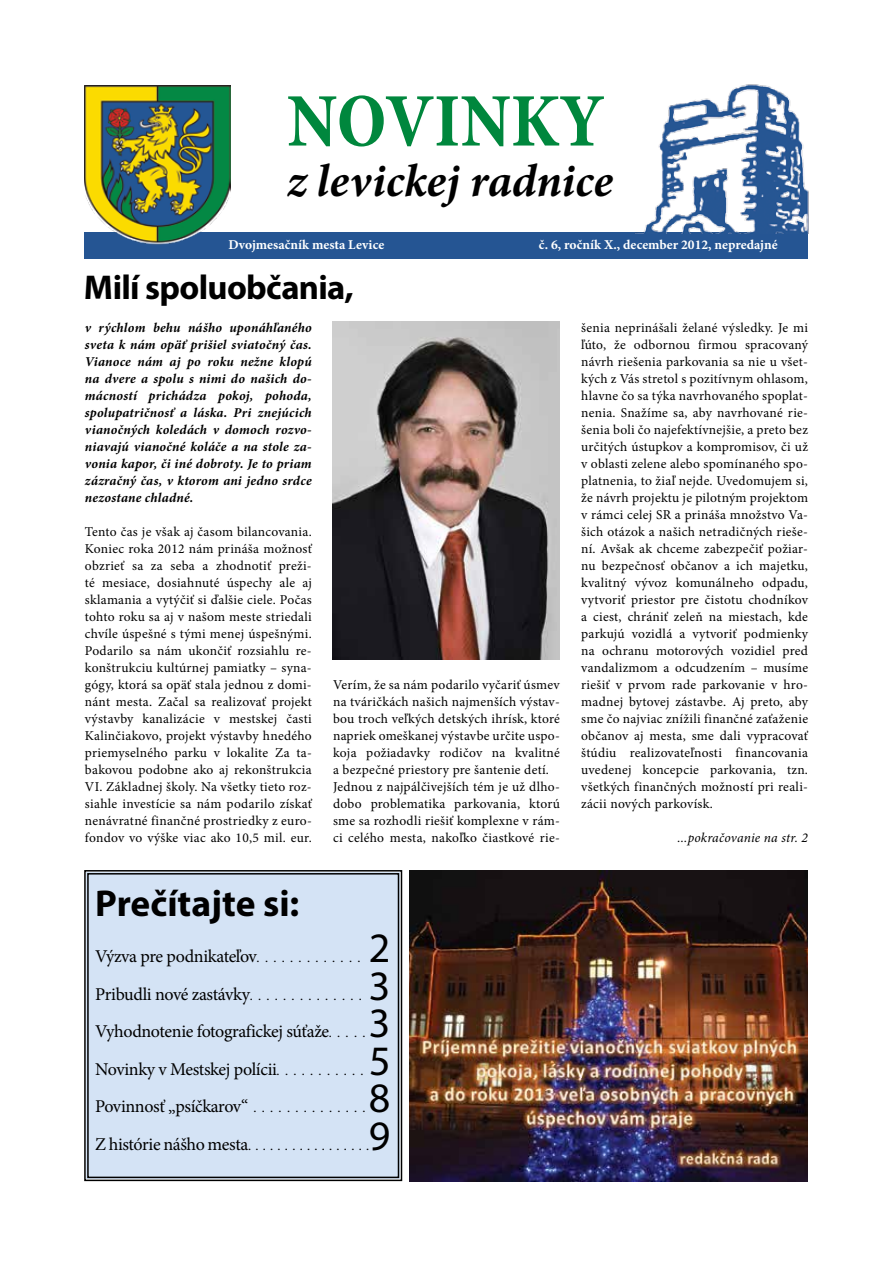
<style>
.page{position:relative;width:893px;height:1263px;background:#fff}
.page>*{position:absolute;margin:0;border:0;box-sizing:border-box;transform-origin:0 0}
.t1{font:700 condensed 76.5px "Minion Pro";color:#00873d}
.t2{font:italic 700 46.5px "Minion Pro";letter-spacing:-.005em;color:#000}
.t3{font:42px "Myriad Pro";color:#000}
.t4{font:700 37.5px "Myriad Pro";color:#000}
.t5{font:700 34.5px "Myriad Pro";letter-spacing:-.02em;color:#000}
.t6{font:18px "Minion Pro";letter-spacing:-.02em;color:#000}
.t7{font:13.5px/17px "Minion Pro";letter-spacing:.02em;color:#000;text-align:justify}
.t8{font:italic 700 13.5px/17px "Minion Pro";letter-spacing:.015em;color:#000;text-align:justify}
.t9{font:700 13.5px "Minion Pro";color:#fff}
.t10{font:italic 13.5px "Minion Pro";letter-spacing:.01em;color:#000}
.s1{font-size:13.5px}
</style>
<div class="page">
<div style="left:84px;top:870px;width:319px;height:312px;background:#d4e3f5"></div>
<div style="left:87px;top:873px;width:312px;height:305px;border:1px solid #000"></div>
<div style="left:85px;top:232px;width:723px;height:26px;background:#255593"></div>
<img style="left:85px;top:85px;width:145px;height:160px">
<img style="left:635px;top:84px;width:174px;height:150px">
<img style="left:409px;top:870px;width:399px;height:311px">
<img style="left:333px;top:321px;width:226px;height:339px">
<h1 class="t1" style="left:287px;top:68px;width:319px">NOVINKY</h1>
<h2 class="t2" style="left:287px;top:148px;width:328px">z levickej radnice</h2>
<p class="t9" style="left:228px;top:235px;width:157px">Dvojmesačník mesta Levice</p>
<p class="t9" style="left:539px;top:235px;width:240px">č. 6, ročník X., december 2012, nepredajné</p>
<h3 class="t5" style="left:84px;top:265px;width:271px">Milí spoluobčania,</h3>
<p class="t8" style="left:85px;top:319px;width:228px">v rýchlom behu nášho uponáhľaného sveta k nám opäť prišiel sviatočný čas.<br>Vianoce nám aj po roku nežne klopú na dvere a spolu s nimi do našich do&shy;mácností prichádza pokoj, pohoda, spolupatričnosť a láska. Pri znejúcich vianočných koledách v domoch rozvo&shy;niavajú vianočné koláče a na stole za&shy;vonia kapor, či iné dobroty. Je to priam zázračný čas, v ktorom ani jedno srdce nezostane chladné.</p>
<p class="t7" style="left:85px;top:523px;width:228px">Tento čas je však aj časom bilancovania.<br>Koniec roka 2012 nám prináša možnosť obzrieť sa za seba a zhodnotiť preži&shy;té mesiace, dosiahnuté úspechy ale aj sklamania a vytýčiť si ďalšie ciele. Počas tohto roku sa aj v našom meste striedali chvíle úspešné s tými menej úspešnými.<br>Podarilo sa nám ukončiť rozsiahlu re&shy;konštrukciu kultúrnej pamiatky – syna&shy;gógy, ktorá sa opäť stala jednou z domi&shy;nánt mesta. Začal sa realizovať projekt výstavby kanalizácie v mestskej časti Kalinčiakovo, projekt výstavby hnedého priemyselného parku v lokalite Za ta&shy;bakovou podobne ako aj rekonštrukcia VI. Základnej školy. Na všetky tieto roz&shy;siahle investície sa nám podarilo získať nenávratné finančné prostriedky z euro&shy;fondov vo výške viac ako 10,5 mil. eur.</p>
<p class="t7" style="left:333px;top:676px;width:228px;text-align:left">Verím, že sa nám podarilo vyčariť úsmev na tváričkách našich najmenších výstav&shy;bou troch veľkých detských ihrísk, ktoré napriek omeškanej výstavbe určite uspo&shy;koja požiadavky rodičov na kvalitné a bezpečné priestory pre šantenie detí.<br>Jednou z najpálčivejších tém je už dlho&shy;dobo problematika parkovania, ktorú sme sa rozhodli riešiť komplexne v rám&shy;ci celého mesta, nakoľko čiastkové rie-</p>
<h3 class="t4" style="left:95px;top:879px;width:206px">Prečítajte si:</h3>
<h3 class="t6" style="left:95px;top:944px;width:267px">Výzva pre podnikateľov<span class="s1">. . . . . . . . . . . . .</span></h3>
<h3 class="t6" style="left:95px;top:982px;width:268px">Pribudli nové zastávky<span class="s1">. . . . . . . . . . . . . .</span></h3>
<h3 class="t3" style="left:369px;top:922px;width:23px">2</h3>
<h3 class="t3" style="left:369px;top:960px;width:23px">3</h3>
<h3 class="t3" style="left:369px;top:997px;width:23px">3</h3>
<h3 class="t6" style="left:95px;top:1019px;width:272px">Vyhodnotenie fotografickej súťaže<span class="s1">. . . . .</span></h3>
<h3 class="t3" style="left:369px;top:1035px;width:23px">5</h3>
<h3 class="t6" style="left:95px;top:1057px;width:270px">Novinky v Mestskej polícii<span class="s1">. . . . . . . . . . .</span></h3>
<h3 class="t3" style="left:369px;top:1072px;width:23px">8</h3>
<h3 class="t6" style="left:95px;top:1094px;width:272px">Povinnosť „psíčkarov“ <span class="s1">. . . . . . . . . . . . . .</span></h3>
<h3 class="t3" style="left:369px;top:1110px;width:23px">9</h3>
<h3 class="t6" style="left:95px;top:1132px;width:275px">Z histórie nášho mesta<span class="s1">. . . . . . . . . . . . . . . . .</span></h3>
<p class="t7" style="left:581px;top:319px;width:228px">šenia neprinášali želané výsledky. Je mi ľúto, že odbornou firmou spracovaný návrh riešenia parkovania sa nie u všet&shy;kých z Vás stretol s pozitívnym ohlasom, hlavne čo sa týka navrhovaného spoplat&shy;nenia. Snažíme sa, aby navrhované rie&shy;šenia boli čo najefektívnejšie, a preto bez určitých ústupkov a kompromisov, či už v oblasti zelene alebo spomínaného spo&shy;platnenia, to žiaľ nejde. Uvedomujem si, že návrh projektu je pilotným projektom v rámci celej SR a prináša množstvo Va&shy;šich otázok a našich netradičných rieše&shy;ní. Avšak ak chceme zabezpečiť požiar&shy;nu bezpečnosť občanov a ich majetku, kvalitný vývoz komunálneho odpadu, vytvoriť priestor pre čistotu chodníkov a ciest, chrániť zeleň na miestach, kde parkujú vozidlá a vytvoriť podmienky na ochranu motorových vozidiel pred vandalizmom a odcudzením – musíme riešiť v prvom rade parkovanie v hro&shy;madnej bytovej zástavbe. Aj preto, aby sme čo najviac znížili finančné zaťaženie občanov aj mesta, sme dali vypracovať štúdiu realizovateľnosti financovania uvedenej koncepcie parkovania, tzn. všetkých finančných možností pri reali&shy;zácii nových parkovísk.</p>
<p class="t10" style="left:677px;top:828px;width:132px">...pokračovanie na str. 2</p>
</div>
